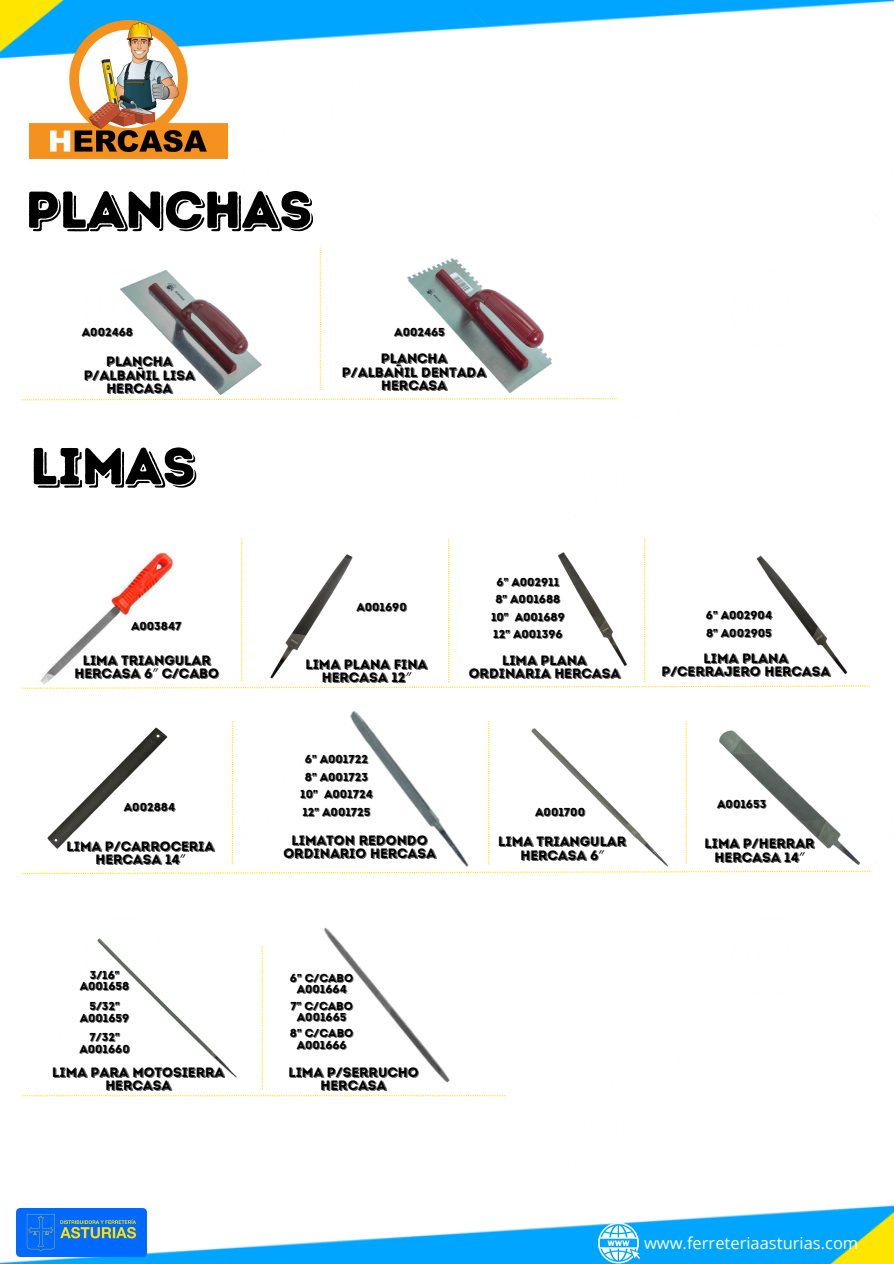
<style>
.page{position:relative;width:894px;height:1264px;background:#fff}
.page>*{position:absolute;margin:0;border:0;box-sizing:border-box;transform-origin:0 0}
.t1{font:51.75px "Intro Rust Base Shade";color:#000}
.t2{font:16.5px "Open Sans";color:#fff}
.t3{font:13.65px/13.4px "Intro Rust Base Shade";color:#000;text-align:center}
.t4{font:11.55px/11.6px "Intro Rust Base Shade";color:#000;text-align:center}
.s1{font-family:"Noto Sans"}
</style>
<div class="page">
<img style="left:0;top:0;width:893px;height:1263px">
<img style="left:17px;top:1208px;width:129px;height:47px">
<svg style="left:598px;top:1222px;width:42px;height:40px"></svg>
<img style="left:29px;top:20px;width:198px;height:138px">
<img style="left:119px;top:260px;width:144px;height:144px">
<img style="left:406px;top:252px;width:146px;height:146px">
<svg style="left:22px;top:398px;width:595px;height:2px"></svg>
<svg style="left:319px;top:247px;width:2px;height:143px"></svg>
<img style="left:871px;top:542px;width:10px;height:143px">
<img style="left:32px;top:717px;width:145px;height:145px">
<img style="left:328px;top:708px;width:162px;height:162px">
<img style="left:528px;top:725px;width:143px;height:143px">
<img style="left:717px;top:725px;width:144px;height:144px">
<img style="left:95px;top:936px;width:143px;height:142px">
<img style="left:304px;top:924px;width:166px;height:162px">
<svg style="left:22px;top:1095px;width:483px;height:1px"></svg>
<svg style="left:261px;top:946px;width:2px;height:143px"></svg>
<svg style="left:22px;top:870px;width:849px;height:4px"></svg>
<svg style="left:22px;top:538px;width:849px;height:151px"></svg>
<svg style="left:685px;top:721px;width:1px;height:143px"></svg>
<svg style="left:488px;top:721px;width:1px;height:143px"></svg>
<svg style="left:232px;top:721px;width:1px;height:143px"></svg>
<h4 class="t1" style="left:25px;top:179px;width:288px">PLANCHAS</h4>
<p class="t4" style="left:82px;top:326px;width:53px">A002468</p>
<h4 class="t4" style="left:394px;top:326px;width:52px">A002465</h4>
<h1 class="t3" style="left:84px;top:355px;width:113px">PLANCHA<br>P/ALBAÑIL LISA<br>HERCASA</h1>
<p class="t3" style="left:342px;top:351px;width:146px">PLANCHA<br>P/ALBAÑIL DENTADA<br>HERCASA</p>
<h3 class="t1" style="left:30px;top:435px;width:167px">LIMAS</h3>
<p class="t4" style="left:131px;top:620px;width:52px">A003847</p>
<h3 class="t4" style="left:356px;top:601px;width:52px">A001690</h3>
<h1 class="t4" style="left:496px;top:576px;width:64px">6" A002911</h1>
<p class="t4" style="left:495px;top:593px;width:67px">8" A001688</p>
<p class="t4" style="left:491px;top:611px;width:75px">10" A001689</p>
<p class="t4" style="left:493px;top:628px;width:71px">12" A001396</p>
<h4 class="t4" style="left:705px;top:609px;width:68px">6" A002904</h4>
<h3 class="t4" style="left:705px;top:627px;width:67px">8" A002905</h3>
<h3 class="t3" style="left:74px;top:653px;width:146px">LIMA TRIANGULAR<br>HERCASA 6<span class="s1">″</span> C/CABO</h3>
<h4 class="t3" style="left:305px;top:657px;width:123px">LIMA PLANA FINA<br>HERCASA 12<span class="s1">″</span></h4>
<p class="t3" style="left:468px;top:653px;width:153px">LIMA PLANA<br>ORDINARIA HERCASA</p>
<p class="t3" style="left:661px;top:651px;width:170px">LIMA PLANA<br>P/CERRAJERO HERCASA</p>
<h4 class="t4" style="left:124px;top:800px;width:53px">A002884</h4>
<h4 class="t4" style="left:305px;top:753px;width:65px">6" A001722</h4>
<h4 class="t4" style="left:305px;top:770px;width:65px">8" A001723</h4>
<h3 class="t4" style="left:300px;top:788px;width:74px">10" A001724</h3>
<p class="t4" style="left:302px;top:806px;width:70px">12" A001725</p>
<h4 class="t4" style="left:535px;top:805px;width:51px">A001700</h4>
<p class="t4" style="left:717px;top:798px;width:51px">A001653</p>
<p class="t3" style="left:66px;top:839px;width:149px">LIMA P/CARROCERIA<br>HERCASA 14<span class="s1">″</span></p>
<h4 class="t3" style="left:283px;top:833px;width:154px">LIMATON REDONDO<br>ORDINARIO HERCASA</h4>
<h4 class="t3" style="left:498px;top:835px;width:129px">LIMA TRIANGULAR<br>HERCASA 6<span class="s1">″</span></h4>
<h3 class="t3" style="left:704px;top:837px;width:112px">LIMA P/HERRAR<br>HERCASA 14<span class="s1">″</span></h3>
<h3 class="t4" style="left:80px;top:969px;width:51px">3/16"<br>A001658</h3>
<p class="t4" style="left:80px;top:1000px;width:51px">5/32"<br>A001659</p>
<p class="t4" style="left:79px;top:1031px;width:52px">7/32"<br>A001660</p>
<h4 class="t3" style="left:52px;top:1065px;width:174px">LIMA PARA MOTOSIERRA<br>HERCASA</h4>
<p class="t4" style="left:290px;top:972px;width:65px">6" C/CABO<br>A001664</p>
<h4 class="t4" style="left:290px;top:999px;width:64px">7" C/CABO<br>A001665</h4>
<h4 class="t4" style="left:290px;top:1027px;width:65px">8" C/CABO<br>A001666</h4>
<p class="t3" style="left:288px;top:1065px;width:132px">LIMA P/SERRUCHO<br>HERCASA</p>
<p class="t2" style="left:644px;top:1230px;width:216px">www.ferreteriaasturias.com</p>
</div>
